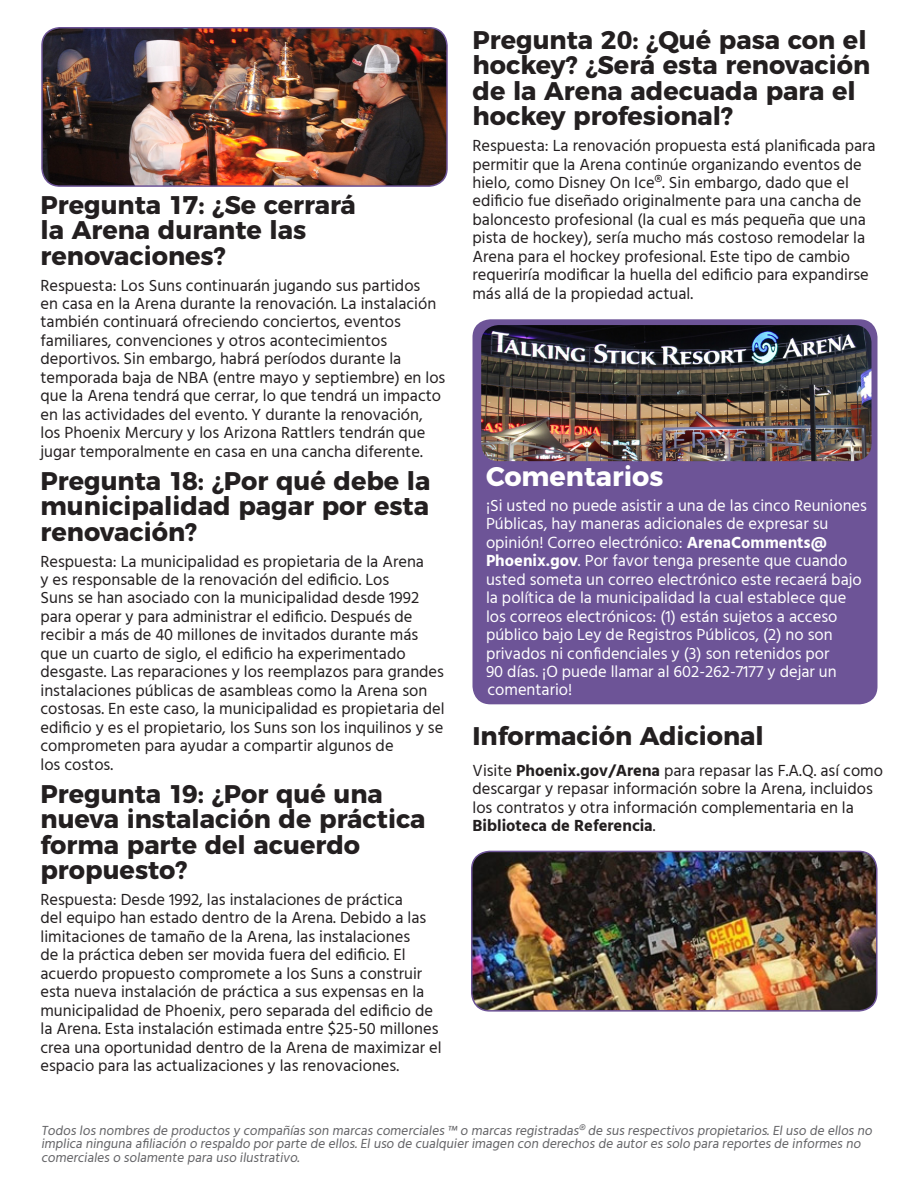
<style>
.page{position:relative;width:918px;height:1188px;background:#fff}
.page>*{position:absolute;margin:0;border:0;box-sizing:border-box;transform-origin:0 0}
.Paragraph_Style_1{font:700 27px "Montserrat";color:#fff}
.Paragraph_Style_1-2{font:700 25.5px/25.5px "Montserrat";color:#231f20}
.Public_Body{font:16.5px/18.5px "Hind";color:#231f20}
.Public_Body-2{font:16.5px/18.5px "Hind";color:#fff}
.t1{font:13.5px/13.5px "Hind";color:#636366}
.s1{font-weight:700}
</style>
<div class="page">
<img style="left:42px;top:28px;width:405px;height:158px">
<div style="left:41px;top:27px;width:407px;height:160px;border:2px solid #6d5497;border-radius:18px"></div>
<img style="left:472px;top:851px;width:403px;height:160px">
<div style="left:471px;top:851px;width:407px;height:161px;border:2px solid #6d5497;border-radius:18px"></div>
<div style="left:472px;top:319px;width:406px;height:385px;background:#6d5497;border-radius:18px"></div>
<img style="left:481px;top:325px;width:391px;height:136px">
<p class="Paragraph_Style_1-2" style="left:40px;top:190px;width:317px">Pregunta 17: ¿Se cerrará la Arena durante las renovaciones?</p>
<p class="Public_Body" style="left:40px;top:277px;width:406px">Respuesta: Los Suns continuarán jugando sus partidos<br>en casa en la Arena durante la renovación. La instalación también continuará ofreciendo conciertos, eventos familiares, convenciones y otros acontecimientos deportivos. Sin embargo, habrá períodos durante la temporada baja de NBA (entre mayo y septiembre) en los que la Arena tendrá que cerrar, lo que tendrá un impacto en las actividades del evento. Y durante la renovación, los Phoenix Mercury y los Arizona Rattlers tendrán que jugar temporalmente en casa en una cancha diferente.</p>
<p class="Paragraph_Style_1-2" style="left:40px;top:466px;width:392px;text-align:justify">Pregunta 18: ¿Por qué debe la municipalidad pagar por esta renovación?</p>
<p class="Public_Body" style="left:40px;top:553px;width:406px">Respuesta: La municipalidad es propietaria de la Arena<br>y es responsable de la renovación del edificio. Los<br>Suns se han asociado con la municipalidad desde 1992 para operar y para administrar el edificio. Después de recibir a más de 40 millones de invitados durante más que un cuarto de siglo, el edificio ha experimentado desgaste. Las reparaciones y los reemplazos para grandes instalaciones públicas de asambleas como la Arena son costosas. En este caso, la municipalidad es propietaria del edificio y es el propietario, los Suns son los inquilinos y se comprometen para ayudar a compartir algunos de<br>los costos.</p>
<p class="Paragraph_Style_1-2" style="left:40px;top:779px;width:386px">Pregunta 19: ¿Por qué una nueva instalación de práctica forma parte del acuerdo propuesto?</p>
<p class="Public_Body" style="left:40px;top:891px;width:403px">Respuesta: Desde 1992, las instalaciones de práctica<br>del equipo han estado dentro de la Arena. Debido a las limitaciones de tamaño de la Arena, las instalaciones<br>de la práctica deben ser movida fuera del edificio. El acuerdo propuesto compromete a los Suns a construir esta nueva instalación de práctica a sus expensas en la municipalidad de Phoenix, pero separada del edificio de la Arena. Esta instalación estimada entre $25-50 millones crea una oportunidad dentro de la Arena de maximizar el espacio para las actualizaciones y las renovaciones.</p>
<p class="Paragraph_Style_1-2" style="left:472px;top:25px;width:399px">Pregunta 20: ¿Qué pasa con el hockey? ¿Será esta renovación de la Arena adecuada para el hockey profesional?</p>
<p class="Public_Body" style="left:472px;top:138px;width:405px">Respuesta: La renovación propuesta está planificada para permitir que la Arena continúe organizando eventos de hielo, como Disney On Ice®. Sin embargo, dado que el edificio fue diseñado originalmente para una cancha de baloncesto profesional (la cual es más pequeña que una pista de hockey), sería mucho más costoso remodelar la Arena para el hockey profesional. Este tipo de cambio requeriría modificar la huella del edificio para expandirse más allá de la propiedad actual.</p>
<p class="Paragraph_Style_1" style="left:486px;top:455px;width:179px">Comentarios</p>
<p class="Public_Body-2" style="left:486px;top:497px;width:383px">¡Si usted no puede asistir a una de las cinco Reuniones Públicas, hay maneras adicionales de expresar su opinión! Correo electrónico: <span class="s1">ArenaComments@ Phoenix.gov</span>. Por favor tenga presente que cuando usted someta un correo electrónico este recaerá bajo la política de la municipalidad la cual establece que los correos electrónicos: (1) están sujetos a acceso público bajo Ley de Registros Públicos, (2) no son privados ni confidenciales y (3) son retenidos por<br>90 días. ¡O puede llamar al 602-262-7177 y dejar un comentario!</p>
<p class="Paragraph_Style_1-2" style="left:472px;top:722px;width:293px">Información Adicional</p>
<p class="Public_Body" style="left:472px;top:762px;width:412px">Visite <span class="s1">Phoenix.gov/Arena</span> para repasar las F.A.Q. así como descargar y repasar información sobre la Arena, incluidos los contratos y otra información complementaria en la <span class="s1">Biblioteca de Referencia</span>.</p>
<p class="t1" style="left:41px;top:1125px;width:835px">Todos los nombres de productos y compañías son marcas comerciales ™ o marcas registradas® de sus respectivos propietarios.Eluso de ellos no implica ninguna afiliación o respaldo porparte de ellos.Eluso de cualquierimagen con derechos de autores solo para reportes de informes no comerciales o solamente para uso ilustrativo.</p>
</div>
